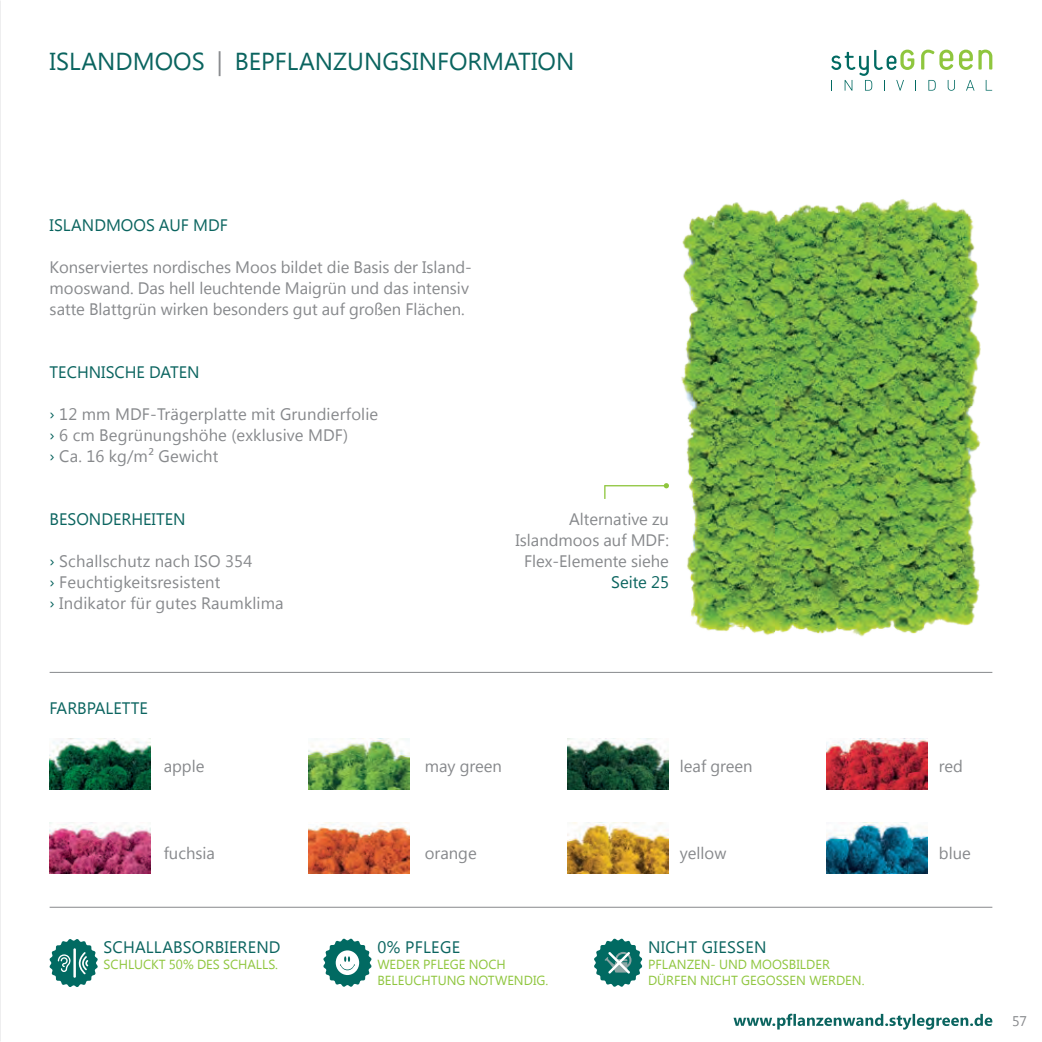
<style>
.page{position:relative;width:1042px;height:1042px;background:#fff}
.page>*{position:absolute;margin:0;border:0;box-sizing:border-box;transform-origin:0 0}
.t1{font:24.5px "Khmer UI";color:#0a645f}
.t2{font:16.62px/21px "Khmer UI";color:#87898c}
.t3{font:16.62px "Khmer UI";color:#0a645f}
.t4{font:16.62px "Khmer UI";letter-spacing:.02em;color:#0a645f}
.t5{font:14px "Khmer UI";color:#87898c}
.t6{font:13.12px/15.8px "Khmer UI";color:#8fc63e}
.s1{color:#87898c}
.s2{color:#0a645f}
</style>
<div class="page">
<img style="left:0;top:0;width:1px;height:1042px">
<hr style="left:50px;top:907px;width:942px;height:1px;background:#87898c">
<hr style="left:50px;top:672px;width:942px;height:1px;background:#87898c">
<svg style="left:323px;top:938px;width:49px;height:49px"></svg>
<svg style="left:594px;top:938px;width:48px;height:49px"></svg>
<svg style="left:831px;top:50px;width:161px;height:41px"></svg>
<svg style="left:733px;top:1013px;width:259px;height:16px"></svg>
<hr style="left:605px;top:485px;width:61px;height:1px;background:#8fc63e">
<svg style="left:49px;top:939px;width:49px;height:48px"></svg>
<img style="left:613px;top:199px;width:380px;height:474px">
<img style="left:826px;top:823px;width:101px;height:50px">
<img style="left:567px;top:823px;width:101px;height:50px">
<img style="left:826px;top:739px;width:101px;height:50px">
<img style="left:308px;top:739px;width:102px;height:50px">
<img style="left:567px;top:739px;width:101px;height:50px">
<img style="left:50px;top:739px;width:101px;height:50px">
<img style="left:50px;top:823px;width:101px;height:50px">
<img style="left:308px;top:823px;width:102px;height:50px">
<svg style="left:604px;top:485px;width:1px;height:14px"></svg>
<h1 class="t1" style="left:50px;top:47px;width:526px">ISLANDMOOS <span class="s1">|</span> BEPFLANZUNGSINFORMATION</h1>
<p class="t3" style="left:50px;top:216px;width:180px">ISLANDMOOS AUF MDF</p>
<p class="t2" style="left:50px;top:257px;width:424px">Konserviertes nordisches Moos bildet die Basis der Island&shy;mooswand. Das hell leuchtende Maigrün und das intensiv satte Blattgrün wirken besonders gut auf großen Flächen.</p>
<p class="t3" style="left:50px;top:363px;width:151px">TECHNISCHE DATEN</p>
<p class="t2" style="left:50px;top:404px;width:330px"><span class="s2">›</span> 12 mm MDF-Trägerplatte mit Grundierfolie <span class="s2">›</span> 6 cm Begrünungshöhe (exklusive MDF)<br><span class="s2">›</span> Ca. 16 kg/m² Gewicht</p>
<p class="t3" style="left:50px;top:510px;width:137px">BESONDERHEITEN</p>
<p class="t2" style="left:50px;top:551px;width:236px"><span class="s2">›</span> Schallschutz nach ISO 354<br><span class="s2">›</span> Feuchtigkeitsresistent<br><span class="s2">›</span> Indikator für gutes Raumklima</p>
<p class="t3" style="left:50px;top:699px;width:100px">FARBPALETTE</p>
<p class="t2" style="left:515px;top:509px;width:155px;text-align:right">Alternative zu<br>Islandmoos auf MDF:<br>Flex-Elemente siehe</p>
<p class="t3" style="left:611px;top:573px;width:59px">Seite 25</p>
<p class="t2" style="left:164px;top:756px;width:42px">apple</p>
<p class="t2" style="left:425px;top:756px;width:79px">may green</p>
<p class="t2" style="left:680px;top:756px;width:74px">leaf green</p>
<p class="t2" style="left:939px;top:756px;width:26px">red</p>
<p class="t2" style="left:164px;top:842px;width:53px">fuchsia</p>
<p class="t2" style="left:425px;top:842px;width:53px">orange</p>
<p class="t2" style="left:680px;top:842px;width:48px">yellow</p>
<p class="t2" style="left:939px;top:842px;width:33px">blue</p>
<p class="t3" style="left:104px;top:938px;width:178px">SCHALLABSORBIEREND</p>
<p class="t6" style="left:104px;top:956px;width:176px">SCHLUCKT 50% DES SCHALLS.</p>
<p class="t3" style="left:377px;top:937px;width:84px">0% PFLEGE</p>
<p class="t6" style="left:377px;top:956px;width:172px">WEDER PFLEGE NOCH<br>BELEUCHTUNG NOTWENDIG.</p>
<p class="t4" style="left:648px;top:937px;width:120px">NICHT GIESSEN</p>
<p class="t6" style="left:648px;top:956px;width:218px">PFLANZEN- UND MOOSBILDER<br>DÜRFEN NICHT GEGOSSEN WERDEN.</p>
<p class="t5" style="left:1012px;top:1012px;width:17px">57</p>
</div>
